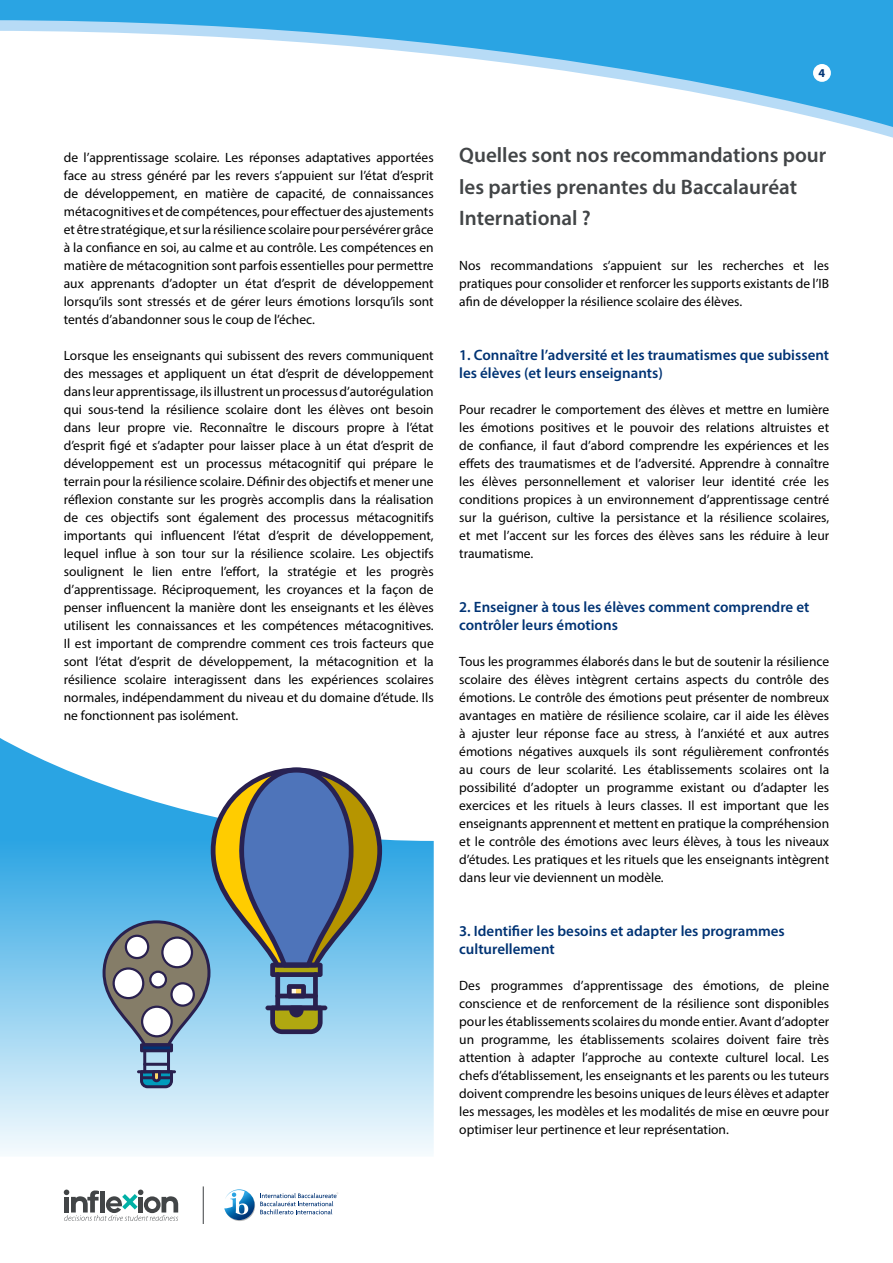
<style>
.page{position:relative;width:893px;height:1263px;background:#fff}
.page>*{position:absolute;margin:0;border:0;box-sizing:border-box;transform-origin:0 0}
.H2__colour_29_26_41{font:600 21px/31.5px "Myriad Pro";color:#424547}
.H3__colour_100_67_0{font:600 15px/18px "Myriad Pro";color:#003374}
.P__justified_for_FR{font:13.5px/18px "Myriad Pro";color:#000;text-align:justify}
.t1{font:700 12px "Myriad Pro";color:#003374}
</style>
<div class="page">
<svg style="left:0;top:0;width:893px;height:131px"></svg>
<div style="left:813px;top:64px;width:18px;height:18px;background:#fff;border-radius:50%"></div>
<svg style="left:224px;top:1189px;width:114px;height:32px"></svg>
<svg style="left:64px;top:1189px;width:114px;height:32px"></svg>
<hr style="left:203px;top:1186px;width:1px;height:38px;background:#424547">
<svg style="left:0;top:738px;width:103px;height:101px;fill:#2aa4e3"></svg>
<div style="left:0;top:839px;width:434px;height:330px;background:linear-gradient(to bottom,#2ba4e3,#fefefe)"></div>
<hr style="left:143px;top:1049px;width:3px;height:24px;background:#29204e">
<hr style="left:167px;top:1049px;width:3px;height:24px;background:#29204e">
<hr style="left:137px;top:1070px;width:39px;height:3px;background:#29204e">
<hr style="left:143px;top:1063px;width:27px;height:3px;background:#29204e">
<svg style="left:140px;top:1070px;width:33px;height:18px"></svg>
<hr style="left:140px;top:1076px;width:15px;height:3px;background:#29204e">
<hr style="left:158px;top:1076px;width:15px;height:3px;background:#29204e">
<svg style="left:103px;top:767px;width:279px;height:285px;background:#7ba2b6"></svg>
<p class="t1" style="left:819px;top:65px;width:8px">4</p>
<p class="P__justified_for_FR" style="left:64px;top:148px;width:371px">de l’apprentissage scolaire. Les réponses adaptatives apportées face au stress généré par les revers s’appuient sur l’état d’esprit de développement, en matière de capacité, de connaissances métacognitives et de compétences, pour effectuer des ajustements et être stratégique, et sur la résilience scolaire pour persévérer grâce à la confiance en soi, au calme et au contrôle. Les compétences en matière de métacognition sont parfois essentielles pour permettre aux apprenants d’adopter un état d’esprit de développement lorsqu’ils sont stressés et de gérer leurs émotions lorsqu’ils sont tentés d’abandonner sous le coup de l’échec.</p>
<p class="P__justified_for_FR" style="left:64px;top:346px;width:371px">Lorsque les enseignants qui subissent des revers communiquent des messages et appliquent un état d’esprit de développement dans leur apprentissage, ils illustrent un processus d’autorégulation qui sous-tend la résilience scolaire dont les élèves ont besoin dans leur propre vie. Reconnaître le discours propre à l’état d’esprit figé et s’adapter pour laisser place à un état d’esprit de développement est un processus métacognitif qui prépare le terrain pour la résilience scolaire. Définir des objectifs et mener une réflexion constante sur les progrès accomplis dans la réalisation de ces objectifs sont également des processus métacognitifs importants qui influencent l’état d’esprit de développement, lequel influe à son tour sur la résilience scolaire. Les objectifs soulignent le lien entre l’effort, la stratégie et les progrès d’apprentissage. Réciproquement, les croyances et la façon de penser influencent la manière dont les enseignants et les élèves utilisent les connaissances et les compétences métacognitives.<br>Il est important de comprendre comment ces trois facteurs que sont l’état d’esprit de développement, la métacognition et la résilience scolaire interagissent dans les expériences scolaires normales, indépendamment du niveau et du domaine d’étude. Ils ne fonctionnent pas isolément.</p>
<p class="H2__colour_29_26_41" style="left:459px;top:139px;width:369px">Quelles sont nos recommandations pour les parties prenantes du Baccalauréat<br>International ?</p>
<p class="P__justified_for_FR" style="left:459px;top:256px;width:371px">Nos recommandations s’appuient sur les recherches et les pratiques pour consolider et renforcer les supports existants de l’IB afin de développer la résilience scolaire des élèves.</p>
<p class="H3__colour_100_67_0" style="left:459px;top:346px;width:371px">1. Connaître l’adversité et les traumatismes que subissent les élèves (et leurs enseignants)</p>
<p class="P__justified_for_FR" style="left:459px;top:400px;width:371px">Pour recadrer le comportement des élèves et mettre en lumière les émotions positives et le pouvoir des relations altruistes et de confiance, il faut d’abord comprendre les expériences et les effets des traumatismes et de l’adversité. Apprendre à connaître les élèves personnellement et valoriser leur identité crée les conditions propices à un environnement d’apprentissage centré sur la guérison, cultive la persistance et la résilience scolaires, et met l’accent sur les forces des élèves sans les réduire à leur traumatisme.</p>
<p class="H3__colour_100_67_0" style="left:459px;top:598px;width:352px">2. Enseigner à tous les élèves comment comprendre et contrôler leurs émotions</p>
<p class="P__justified_for_FR" style="left:459px;top:652px;width:371px">Tous les programmes élaborés dans le but de soutenir la résilience scolaire des élèves intègrent certains aspects du contrôle des émotions. Le contrôle des émotions peut présenter de nombreux avantages en matière de résilience scolaire, car il aide les élèves à ajuster leur réponse face au stress, à l’anxiété et aux autres émotions négatives auxquels ils sont régulièrement confrontés au cours de leur scolarité. Les établissements scolaires ont la possibilité d’adopter un programme existant ou d’adapter les exercices et les rituels à leurs classes. Il est important que les enseignants apprennent et mettent en pratique la compréhension et le contrôle des émotions avec leurs élèves, à tous les niveaux d’études. Les pratiques et les rituels que les enseignants intègrent dans leur vie deviennent un modèle.</p>
<p class="H3__colour_100_67_0" style="left:459px;top:922px;width:327px">3. Identifier les besoins et adapter les programmes culturellement</p>
<p class="P__justified_for_FR" style="left:459px;top:976px;width:371px">Des programmes d’apprentissage des émotions, de pleine conscience et de renforcement de la résilience sont disponibles pour les établissements scolaires du monde entier. Avant d’adopter un programme, les établissements scolaires doivent faire très attention à adapter l’approche au contexte culturel local. Les chefs d’établissement, les enseignants et les parents ou les tuteurs doivent comprendre les besoins uniques de leurs élèves et adapter les messages, les modèles et les modalités de mise en œuvre pour optimiser leur pertinence et leur représentation.</p>
</div>
